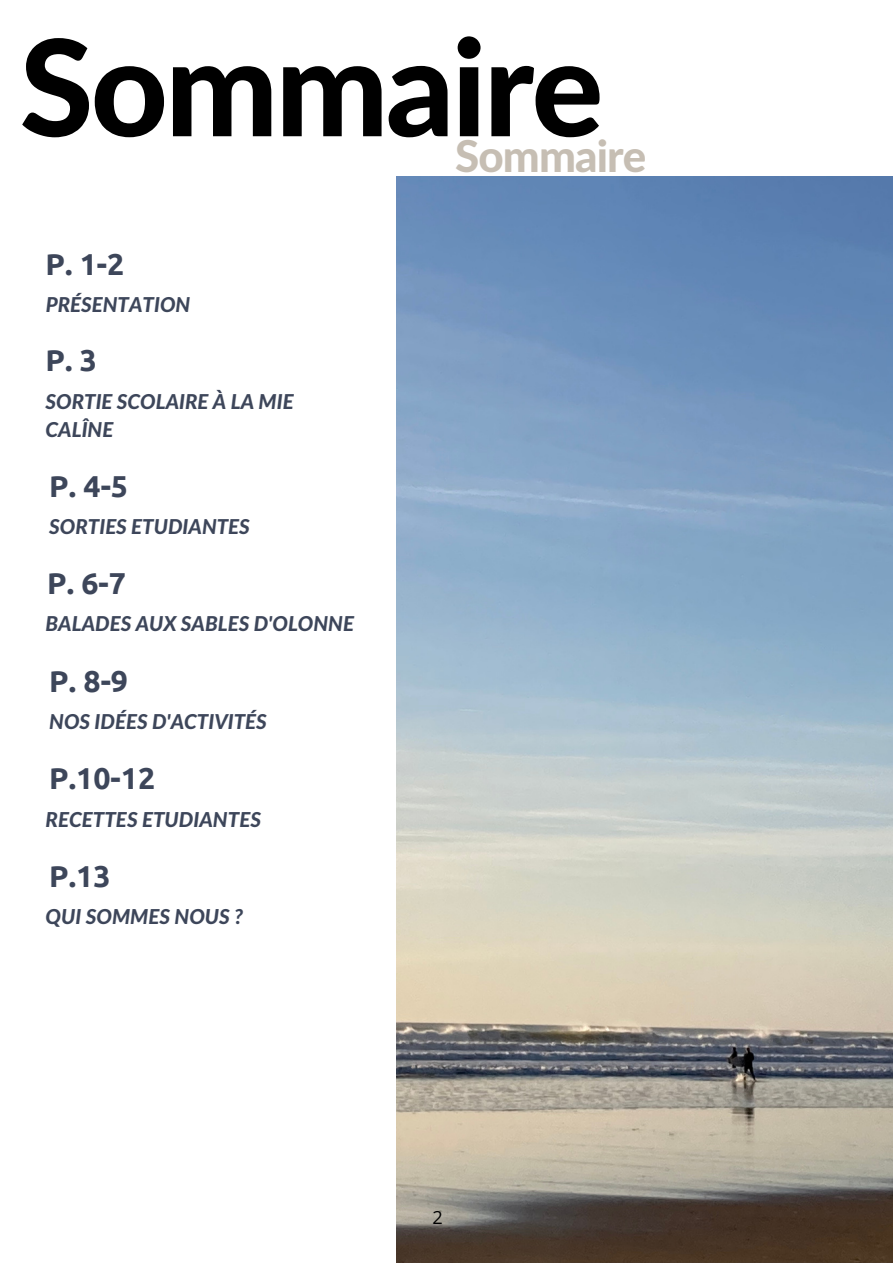
<style>
.page{position:relative;width:893px;height:1264px;background:#fff}
.page>*{position:absolute;margin:0;border:0;box-sizing:border-box;transform-origin:0 0}
.t1{font:800 133.8px "Lato Latin";letter-spacing:-.02em;color:#000}
.t2{font:800 43.8px "Lato Latin";letter-spacing:-.02em;color:#c6beb3}
.t3{font:700 30.3px "Ubuntu";color:#3d465a}
.t4{font:italic 800 20.55px/28px "Lato";color:#3d465a}
.t5{font:18.15px "Open Sans";color:#000}
</style>
<div class="page">
<img style="left:397px;top:176px;width:495px;height:1086px">
<p class="t1" style="left:20px;top:28px;width:585px">Sommaire</p>
<p class="t2" style="left:455px;top:136px;width:193px">Sommaire</p>
<p class="t3" style="left:46px;top:247px;width:80px">P. 1-2</p>
<p class="t4" style="left:46px;top:292px;width:146px">PRÉSENTATION</p>
<p class="t3" style="left:46px;top:343px;width:53px">P. 3</p>
<p class="t4" style="left:46px;top:388px;width:249px">SORTIE SCOLAIRE À LA MIE<br>CALÎNE</p>
<p class="t3" style="left:49px;top:468px;width:80px">P. 4-5</p>
<p class="t4" style="left:49px;top:514px;width:202px">SORTIES ETUDIANTES</p>
<p class="t3" style="left:47px;top:565px;width:80px">P. 6-7</p>
<p class="t4" style="left:46px;top:611px;width:310px">BALADES AUX SABLES D'OLONNE</p>
<p class="t3" style="left:49px;top:663px;width:80px">P. 8-9</p>
<p class="t4" style="left:49px;top:708px;width:219px">NOS IDÉES D'ACTIVITÉS</p>
<p class="t3" style="left:49px;top:761px;width:107px">P.10-12</p>
<p class="t4" style="left:46px;top:806px;width:217px">RECETTES ETUDIANTES</p>
<p class="t3" style="left:49px;top:858px;width:63px">P.13</p>
<p class="t4" style="left:46px;top:904px;width:199px">QUI SOMMES NOUS ?</p>
<p class="t5" style="left:432px;top:1204px;width:12px">2</p>
</div>
